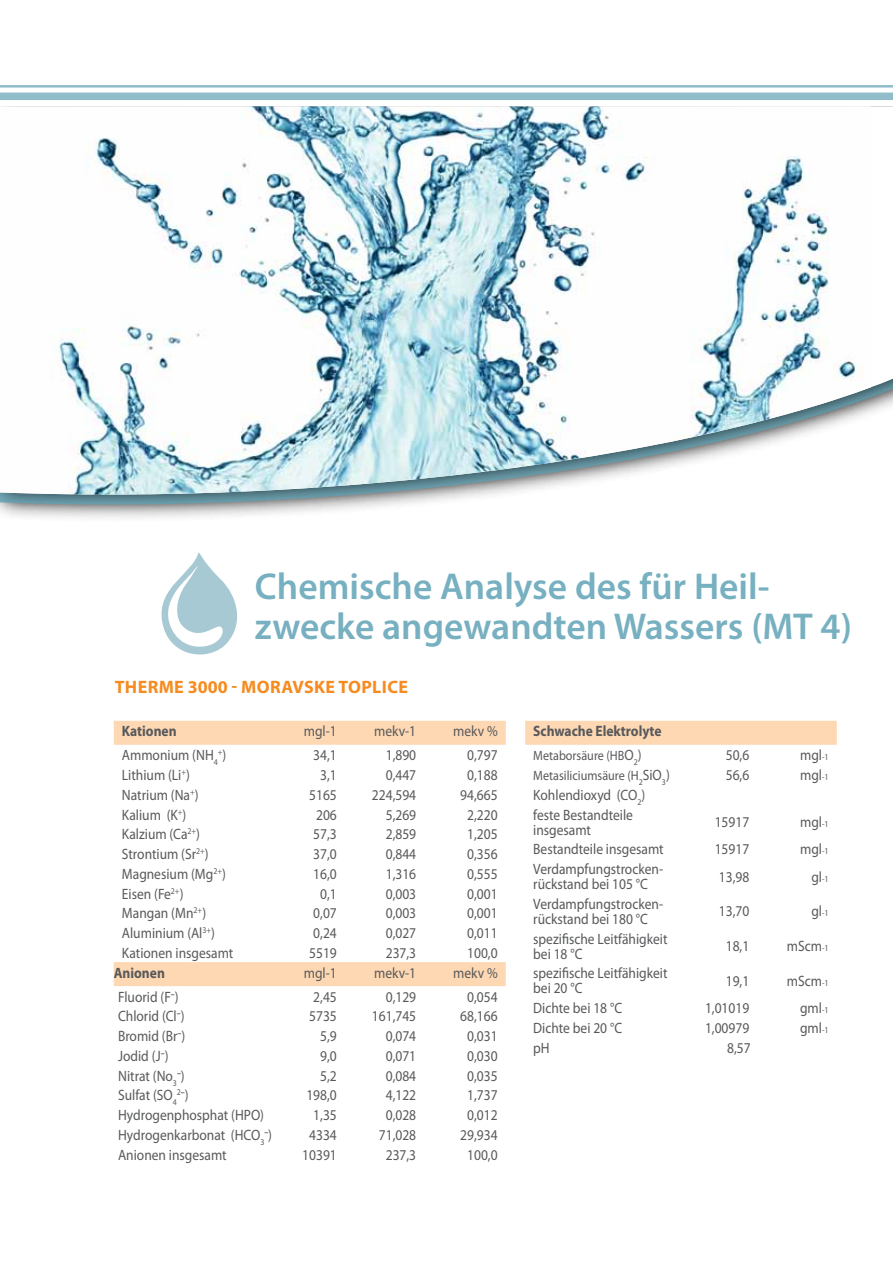
<style>
.page{position:relative;width:893px;height:1263px;background:#fff}
.page>*{position:absolute;margin:0;border:0;box-sizing:border-box;transform-origin:0 0}
.t1{font:600 37.5px/40.5px "Myriad Pro";color:#77b0c0}
.t2{font:700 18px "Myriad Pro";letter-spacing:.015em;color:#f68b1f}
.t3{font:15px/15px "Myriad Pro";color:#58595b;scale:.9 1}
.t4{font:700 15px "Myriad Pro";color:#58595b;scale:.9 1}
.t5{font:13.5px "Myriad Pro";color:#58595b;scale:.9 1}
.t6{font:8.7px "Myriad Pro";color:#58595b;scale:.9 1}
.t7{font:700 8.7px "Myriad Pro";color:#58595b;scale:.9 1}
.s1{font-size:15px}
.s2{font-weight:400;font-size:15px}
.s3{font-weight:700}
.s4{font-size:9px}
</style>
<div class="page">
<svg style="left:161px;top:552px;width:77px;height:103px"></svg>
<div style="left:0;top:98px;width:893px;height:425px;background:#000;opacity:.75"></div>
<div style="left:0;top:88px;width:893px;height:425px;background:#000;opacity:.75"></div>
<svg style="left:871px;top:106px;width:22px;height:390px"></svg>
<img style="left:0;top:106px;width:871px;height:390px">
<div style="left:0;top:71px;width:893px;height:35px;background:#fff"></div>
<hr style="left:0;top:85px;width:893px;height:3px;background:#91bcca">
<div style="left:0;top:93px;width:893px;height:7px;background:#91bcca"></div>
<svg style="left:114px;top:721px;width:392px;height:265px"></svg>
<div style="left:525px;top:721px;width:312px;height:24px;background:#fed8b3"></div>
<h1 class="t1" style="left:255px;top:565px;width:598px">Chemische Analyse des für Heil&shy;zwecke angewandten Wassers (MT 4)</h1>
<p class="t2" style="left:115px;top:675px;width:36px">ThERME</p>
<p class="t2" style="left:188px;top:675px;width:68px">3000 - MORA</p>
<p class="t2" style="left:292px;top:675px;width:23px">VSKE</p>
<p class="t2" style="left:338px;top:675px;width:69px">TOPLICE</p>
<p class="t4" style="left:122px;top:721px;width:62px">Kationen</p>
<p class="t3" style="left:304px;top:723px;width:38px">mgl-1</p>
<p class="t3" style="left:374px;top:723px;width:48px">mekv-1</p>
<p class="t3" style="left:453px;top:723px;width:51px">mekv %</p>
<p class="t3" style="left:122px;top:747px;width:108px">Ammonium (NH<sub>4</sub></p>
<p class="t6" style="left:218px;top:747px;width:11px">+<span class="s1">)</span></p>
<p class="t3" style="left:313px;top:747px;width:28px">34,1</p>
<p class="t3" style="left:386px;top:747px;width:35px">1,890</p>
<p class="t3" style="left:467px;top:747px;width:35px">0,797</p>
<p class="t3" style="left:122px;top:767px;width:77px">Lithium (Li<sup>+</sup>)</p>
<p class="t3" style="left:320px;top:767px;width:20px">3,1</p>
<p class="t3" style="left:386px;top:767px;width:35px">0,447</p>
<p class="t3" style="left:467px;top:767px;width:35px">0,188</p>
<p class="t3" style="left:122px;top:787px;width:87px">Natrium (Na<sup>+</sup>)</p>
<p class="t3" style="left:309px;top:787px;width:32px">5165</p>
<p class="t3" style="left:372px;top:787px;width:51px">224,594</p>
<p class="t3" style="left:460px;top:787px;width:43px">94,665</p>
<p class="t3" style="left:122px;top:807px;width:73px">Kalium (K<sup>+</sup>)</p>
<p class="t3" style="left:316px;top:807px;width:25px">206</p>
<p class="t3" style="left:386px;top:807px;width:35px">5,269</p>
<p class="t3" style="left:467px;top:807px;width:35px">2,220</p>
<p class="t3" style="left:122px;top:826px;width:88px">Kalzium (Ca<sup>2+</sup>)</p>
<p class="t3" style="left:313px;top:826px;width:28px">57,3</p>
<p class="t3" style="left:386px;top:826px;width:35px">2,859</p>
<p class="t3" style="left:467px;top:826px;width:35px">1,205</p>
<p class="t3" style="left:122px;top:846px;width:98px">Strontium (Sr<sup>2+</sup>)</p>
<p class="t3" style="left:313px;top:846px;width:28px">37,0</p>
<p class="t3" style="left:386px;top:846px;width:35px">0,844</p>
<p class="t3" style="left:467px;top:846px;width:35px">0,356</p>
<p class="t3" style="left:122px;top:866px;width:117px">Magnesium (Mg<sup>2+</sup>)</p>
<p class="t3" style="left:313px;top:866px;width:28px">16,0</p>
<p class="t3" style="left:386px;top:866px;width:35px">1,316</p>
<p class="t3" style="left:467px;top:866px;width:35px">0,555</p>
<p class="t3" style="left:122px;top:886px;width:70px">Eisen (Fe<sup>2+</sup>)</p>
<p class="t3" style="left:320px;top:886px;width:20px">0,1</p>
<p class="t3" style="left:386px;top:886px;width:35px">0,003</p>
<p class="t3" style="left:467px;top:886px;width:35px">0,001</p>
<p class="t3" style="left:122px;top:905px;width:95px">Mangan (Mn<sup>2+</sup>)</p>
<p class="t3" style="left:313px;top:905px;width:28px">0,07</p>
<p class="t3" style="left:386px;top:905px;width:35px">0,003</p>
<p class="t3" style="left:467px;top:905px;width:35px">0,001</p>
<p class="t3" style="left:122px;top:925px;width:105px">Aluminium (Al<sup>3+</sup>)</p>
<p class="t3" style="left:313px;top:925px;width:28px">0,24</p>
<p class="t3" style="left:386px;top:925px;width:35px">0,027</p>
<p class="t3" style="left:467px;top:925px;width:35px">0,011</p>
<p class="t3" style="left:122px;top:945px;width:125px">Kationen insgesamt</p>
<p class="t3" style="left:309px;top:945px;width:32px">5519</p>
<p class="t3" style="left:386px;top:945px;width:35px">237,3</p>
<p class="t3" style="left:467px;top:945px;width:35px">100,0</p>
<p class="t4" style="left:114px;top:963px;width:58px">Anionen</p>
<p class="t3" style="left:304px;top:965px;width:38px">mgl-1</p>
<p class="t3" style="left:374px;top:965px;width:48px">mekv-1</p>
<p class="t3" style="left:453px;top:965px;width:51px">mekv %</p>
<p class="t3" style="left:118px;top:989px;width:69px">Fluorid (F<sup>–</sup>)</p>
<p class="t3" style="left:313px;top:989px;width:28px">2,45</p>
<p class="t3" style="left:386px;top:989px;width:35px">0,129</p>
<p class="t3" style="left:467px;top:989px;width:35px">0,054</p>
<p class="t3" style="left:118px;top:1009px;width:75px">Chlorid (Cl<sup>–</sup>)</p>
<p class="t3" style="left:309px;top:1009px;width:32px">5735</p>
<p class="t3" style="left:372px;top:1009px;width:51px">161,745</p>
<p class="t3" style="left:460px;top:1009px;width:43px">68,166</p>
<p class="t3" style="left:118px;top:1028px;width:76px">Bromid (Br<sup>–</sup>)</p>
<p class="t3" style="left:320px;top:1028px;width:20px">5,9</p>
<p class="t3" style="left:386px;top:1028px;width:35px">0,074</p>
<p class="t3" style="left:467px;top:1028px;width:35px">0,031</p>
<p class="t3" style="left:118px;top:1048px;width:58px">Jodid (J<sup>–</sup>)</p>
<p class="t3" style="left:320px;top:1048px;width:20px">9,0</p>
<p class="t3" style="left:386px;top:1048px;width:35px">0,071</p>
<p class="t3" style="left:467px;top:1048px;width:35px">0,030</p>
<p class="t3" style="left:118px;top:1068px;width:67px">Nitrat (No<sub>3</sub></p>
<p class="t7" style="left:177px;top:1067px;width:10px">–<span class="s2">)</span></p>
<p class="t3" style="left:320px;top:1068px;width:20px">5,2</p>
<p class="t3" style="left:386px;top:1068px;width:35px">0,084</p>
<p class="t3" style="left:467px;top:1068px;width:35px">0,035</p>
<p class="t3" style="left:118px;top:1088px;width:67px">Sulfat (SO<sub>4</sub></p>
<p class="t6" style="left:177px;top:1087px;width:15px">2<span class="s3">–</span><span class="s1">)</span></p>
<p class="t3" style="left:306px;top:1088px;width:35px">198,0</p>
<p class="t3" style="left:386px;top:1088px;width:35px">4,122</p>
<p class="t3" style="left:467px;top:1088px;width:35px">1,737</p>
<p class="t3" style="left:118px;top:1107px;width:164px">Hydrogenphosphat (HPO)</p>
<p class="t3" style="left:313px;top:1107px;width:28px">1,35</p>
<p class="t3" style="left:386px;top:1107px;width:35px">0,028</p>
<p class="t3" style="left:467px;top:1107px;width:35px">0,012</p>
<p class="t3" style="left:118px;top:1127px;width:164px">Hydrogenkarbonat (HCO<sub>3</sub></p>
<p class="t7" style="left:264px;top:1126px;width:10px">–<span class="s2">)</span></p>
<p class="t3" style="left:309px;top:1127px;width:32px">4334</p>
<p class="t3" style="left:379px;top:1127px;width:43px">71,028</p>
<p class="t3" style="left:460px;top:1127px;width:43px">29,934</p>
<p class="t3" style="left:118px;top:1147px;width:122px">Anionen insgesamt</p>
<p class="t3" style="left:302px;top:1147px;width:40px">10391</p>
<p class="t3" style="left:386px;top:1147px;width:35px">237,3</p>
<p class="t3" style="left:467px;top:1147px;width:35px">100,0</p>
<p class="t4" style="left:533px;top:721px;width:144px">Schwache Elektrolyte</p>
<p class="t5" style="left:533px;top:747px;width:122px">Metaborsäure (HB<span class="s1">O</span><sub>2</sub><span class="s1">)</span></p>
<p class="t3" style="left:726px;top:747px;width:28px">50,6</p>
<p class="t3" style="left:800px;top:747px;width:33px">mgl<span class="s4">-1</span></p>
<p class="t5" style="left:533px;top:767px;width:153px">Metasiliciumsäure (H<sub>2</sub><span class="s1">SiO</span><sub>3</sub><span class="s1">)</span></p>
<p class="t3" style="left:726px;top:767px;width:28px">56,6</p>
<p class="t3" style="left:800px;top:767px;width:33px">mgl<span class="s4">-1</span></p>
<p class="t3" style="left:533px;top:785px;width:126px;line-height:19.8px">Kohlendioxyd (CO<sub>2</sub>) feste Bestandteile</p>
<p class="t3" style="left:533px;top:822px;width:66px">insgesamt</p>
<p class="t3" style="left:715px;top:814px;width:40px">15917</p>
<p class="t3" style="left:800px;top:814px;width:33px">mgl<span class="s4">-1</span></p>
<p class="t3" style="left:533px;top:841px;width:147px">Bestandteile insgesamt</p>
<p class="t3" style="left:715px;top:841px;width:40px">15917</p>
<p class="t3" style="left:800px;top:841px;width:33px">mgl<span class="s4">-1</span></p>
<p class="t3" style="left:533px;top:861px;width:146px">Verdampfungstrocken&shy;rückstand bei 105 °C</p>
<p class="t3" style="left:719px;top:869px;width:35px">13,98</p>
<p class="t3" style="left:811px;top:869px;width:21px">gl<span class="s4">-1</span></p>
<p class="t3" style="left:533px;top:896px;width:146px">Verdampfungstrocken&shy;rückstand bei 180 °C</p>
<p class="t3" style="left:719px;top:903px;width:35px">13,70</p>
<p class="t3" style="left:811px;top:903px;width:21px">gl<span class="s4">-1</span></p>
<p class="t3" style="left:533px;top:931px;width:151px">spezifische Leitfähigkeit bei 18 °C</p>
<p class="t3" style="left:726px;top:938px;width:28px">18,1</p>
<p class="t3" style="left:787px;top:938px;width:48px">mScm<span class="s4">-1</span></p>
<p class="t3" style="left:533px;top:965px;width:151px">spezifische Leitfähigkeit bei 20 °C</p>
<p class="t3" style="left:726px;top:973px;width:28px">19,1</p>
<p class="t3" style="left:787px;top:973px;width:48px">mScm<span class="s4">-1</span></p>
<p class="t3" style="left:533px;top:1000px;width:100px">Dichte bei 18 °C</p>
<p class="t3" style="left:705px;top:1000px;width:51px">1,01019</p>
<p class="t3" style="left:800px;top:1000px;width:33px">gml<span class="s4">-1</span></p>
<p class="t3" style="left:533px;top:1020px;width:100px">Dichte bei 20 °C</p>
<p class="t3" style="left:705px;top:1020px;width:51px">1,00979</p>
<p class="t3" style="left:800px;top:1020px;width:33px">gml<span class="s4">-1</span></p>
<p class="t3" style="left:533px;top:1040px;width:20px">pH</p>
<p class="t3" style="left:727px;top:1040px;width:28px">8,57</p>
</div>
